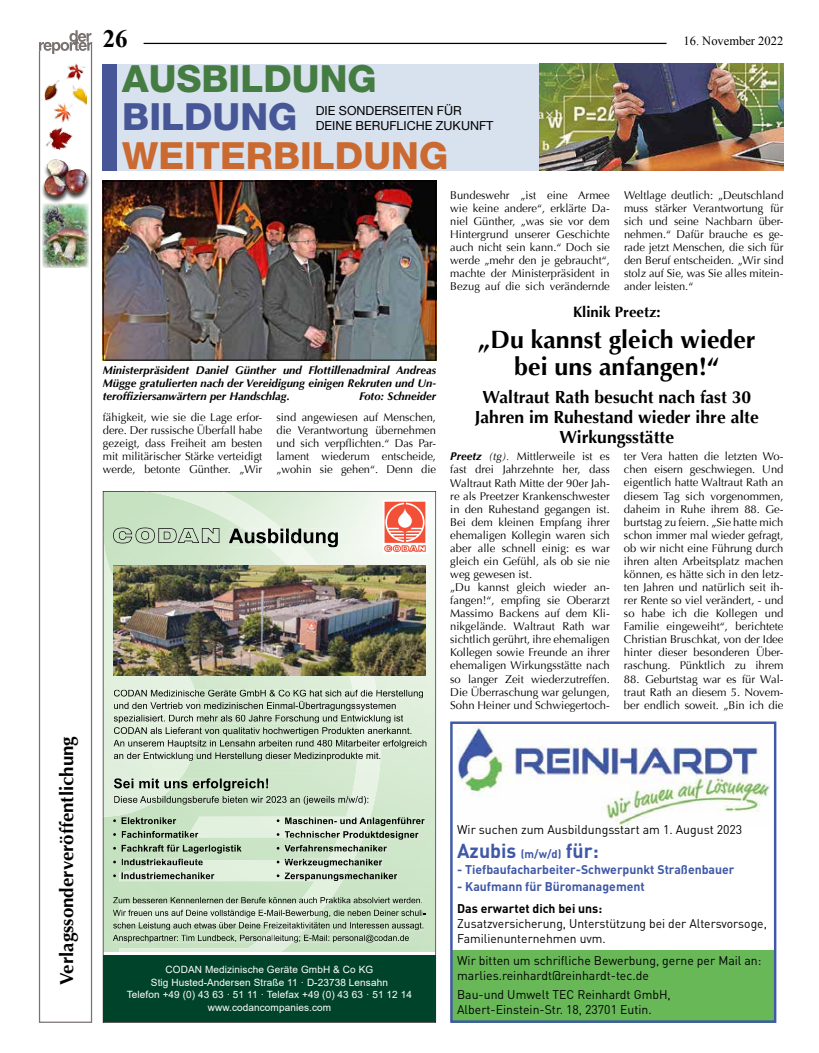
<style>
.page{position:relative;width:819px;height:1053px;background:#fff}
.page>*{position:absolute;margin:0;border:0;box-sizing:border-box;transform-origin:0 0}
.t1{font:800 37.5px/38.8px "Helvetica Neue";color:#ca6930}
.t2{font:700 25px/27.5px "Optima";color:#000;text-align:center}
.t3{font:700 25px "Times New Roman";color:#000}
.t4{font:700 20px "DIN";color:#3f58a7}
.t5{font:700 18.75px "Optima";color:#000}
.t6{font:700 17.5px/20px "Optima";color:#000;text-align:center}
.t7{font:700 15px "Optima";color:#000}
.t8{font:12.5px/15px "DIN";color:#000}
.t9{font:700 12.5px/22.1px "DIN";color:#3f58a7}
.t10{font:12.5px/15px "Helvetica Neue";color:#000}
.t11{font:12.5px "Times New Roman";color:#000}
.t12{font:11.25px/13px "Optima";color:#000;text-align:justify}
.t13{font:italic 700 11.25px/13px "Optima";color:#000;text-align:justify}
.t14{font:10px/12.5px "Arial";letter-spacing:.01em;color:#fff;text-align:center}
.s1{color:#457c42}
.s2{color:#465696}
.s3{font-weight:700;font-style:italic}
.s4{font-style:italic}
.s5{font-size:11.25px}
.s6{color:#000}
</style>
<div class="page">
<hr style="left:144px;top:43px;width:522px;height:1px;background:#000">
<div style="left:451px;top:949px;width:324px;height:73px;background:#68b858"></div>
<img style="left:457px;top:725px;width:312px;height:101px">
<div style="left:450px;top:721px;width:326px;height:301px;border:2px solid #3f58a7"></div>
<img style="left:103px;top:491px;width:333px;height:460px">
<img style="left:103px;top:529px;width:1px;height:287px">
<img style="left:144px;top:491px;width:80px;height:1px">
<svg style="left:103px;top:951px;width:333px;height:71px"></svg>
<div style="left:103px;top:955px;width:332px;height:67px;background:#00432b"></div>
<div style="left:103px;top:64px;width:680px;height:106px;background:#d8e1ee"></div>
<div style="left:103px;top:64px;width:14px;height:106px;background:#465696"></div>
<img style="left:539px;top:64px;width:244px;height:106px">
<img style="left:105px;top:183px;width:329px;height:175px">
<div style="left:103px;top:181px;width:333px;height:179px;border:1px solid #000"></div>
<svg style="left:39px;top:54px;width:53px;height:968px"></svg>
<svg style="left:39px;top:30px;width:53px;height:24px"></svg>
<img style="left:43px;top:204px;width:46px;height:63px">
<div style="left:42px;top:159px;width:49px;height:44px;background:#000;opacity:.75"></div>
<img style="left:44px;top:159px;width:43px;height:37px">
<img style="left:44px;top:63px;width:43px;height:87px">
<p class="t5" style="left:56px;top:985px;width:250px;rotate:-90deg">Verlagssonderveröffentlichung</p>
<p class="t3" style="left:103px;top:21px;width:26px">26</p>
<p class="t11" style="left:683px;top:32px;width:101px">16. November 2022</p>
<p class="t1" style="left:122px;top:59px;width:327px"><span class="s1">AUSBILDUNG<br></span><span class="s2">BILDUNG<br></span>WEITERBILDUNG</p>
<p class="t10" style="left:316px;top:103px;width:179px">DIE SONDERSEITEN FÜR<br>DEINE BERUFLICHE ZUKUNFT</p>
<p class="t13" style="left:103px;top:363px;width:335px">Ministerpräsident Daniel Günther und Flottillenadmiral Andreas Mügge gratulierten nach der Vereidigung einigen Rekruten und Un&shy;teroffiziersanwärtern per Handschlag.</p>
<p class="t13" style="left:359px;top:389px;width:78px">Foto: Schneider</p>
<p class="t12" style="left:103px;top:411px;width:161px">fähigkeit, wie sie die Lage erfor&shy;dere. Der russische Überfall habe gezeigt, dass Freiheit am besten mit militärischer Stärke verteidigt werde, betonte Günther. „Wir</p>
<p class="t12" style="left:276px;top:411px;width:161px">sind angewiesen auf Menschen, die Verantwortung übernehmen und sich verpflichten.“ Das Par&shy;lament wiederum entscheide, „wohin sie gehen“. Denn die</p>
<p class="t12" style="left:450px;top:189px;width:161px">Bundeswehr „ist eine Armee wie keine andere“, erklärte Da&shy;niel Günther, „was sie vor dem Hintergrund unserer Geschichte auch nicht sein kann.“ Doch sie werde „mehr den je gebraucht“, machte der Ministerpräsident in Bezug auf die sich verändernde</p>
<p class="t12" style="left:624px;top:189px;width:161px">Weltlage deutlich: „Deutschland muss stärker Verantwortung für sich und seine Nachbarn über&shy;nehmen.“ Dafür brauche es ge&shy;rade jetzt Menschen, die sich für den Beruf entscheiden. „Wir sind stolz auf Sie, was Sie alles mitein&shy;ander leisten.“</p>
<p class="t7" style="left:573px;top:303px;width:89px">Klinik Preetz:</p>
<p class="t2" style="left:478px;top:326px;width:279px">„Du kannst gleich wieder bei uns anfangen!“</p>
<p class="t6" style="left:475px;top:387px;width:285px">Waltraut Rath besucht nach fast 30<br>Jahren im Ruhestand wieder ihre alte<br>Wirkungsstätte</p>
<p class="t12" style="left:450px;top:450px;width:161px;text-align:left"><span class="s3">Preetz</span> <span class="s4">(tg).</span> Mittlerweile ist es fast drei Jahrzehnte her, dass<br>Waltraut Rath Mitte der 90er Jah&shy;re als Preetzer Krankenschwester in den Ruhestand gegangen ist.<br>Bei dem kleinen Empfang ihrer ehemaligen Kollegin waren sich aber alle schnell einig: es war gleich ein Gefühl, als ob sie nie weg gewesen ist.<br>„Du kannst gleich wieder an&shy;fangen!“, empfing sie Oberarzt<br>Massimo Backens auf dem Kli&shy;nikgelände. Waltraut Rath war sichtlich gerührt, ihre ehemaligen<br>Kollegen sowie Freunde an ihrer ehemaligen Wirkungsstätte nach so langer Zeit wiederzutreffen.<br>Die Überraschung war gelungen,<br>Sohn Heiner und Schwiegertoch-</p>
<p class="t12" style="left:624px;top:450px;width:161px">ter Vera hatten die letzten Wo&shy;chen eisern geschwiegen. Und eigentlich hatte Waltraut Rath an diesem Tag sich vorgenommen, daheim in Ruhe ihrem 88. Ge&shy;burtstag zu feiern. „Sie hatte mich schon immer mal wieder gefragt, ob wir nicht eine Führung durch ihren alten Arbeitsplatz machen können, es hätte sich in den letz&shy;ten Jahren und natürlich seit ih&shy;rer Rente so viel verändert, - und so habe ich die Kollegen und Familie eingeweiht“, berichtete Christian Bruschkat, von der Idee hinter dieser besonderen Über&shy;raschung. Pünktlich zu ihrem</p>
<p class="t12" style="left:624px;top:672px;width:161px">88. Geburtstag war es für Wal&shy;traut Rath an diesem 5. Novem&shy;ber endlich soweit. „Bin ich die</p>
<p class="t14" style="left:127px;top:963px;width:286px">CODAN Medizinische Geräte GmbH &amp; Co KG<br>Stig Husted-Andersen Straße 11 · D-23738 Lensahn<br>Telefon +49 (0) 43 63 · 51 11 · Telefax +49 (0) 43 63 · 51 12 14 www.codancompanies.com</p>
<p class="t8" style="left:457px;top:821px;width:287px">Wir suchen zum Ausbildungsstart am 1. August 2023</p>
<p class="t4" style="left:457px;top:837px;width:143px">Azubis <span class="s5">(m/w/d)</span> für:</p>
<p class="t9" style="left:457px;top:858px;width:279px">- Tiefbaufacharbeiter-Schwerpunkt Straßenbauer</p>
<p class="t9" style="left:457px;top:875px;width:189px">- Kaufmann für Büromanagement<br><span class="s6">Das erwartet dich bei uns:</span></p>
<p class="t8" style="left:457px;top:915px;width:311px">Zusatzversicherung, Unterstützung bei der Altersvorsoge,<br>Familienunternehmen uvm.</p>
<p class="t8" style="left:457px;top:953px;width:306px">Wir bitten um schrifliche Bewerbung, gerne per Mail an: marlies.reinhardt@reinhardt-tec.de</p>
<p class="t8" style="left:457px;top:986px;width:215px">Bau-und Umwelt TEC Reinhardt GmbH,<br>Albert-Einstein-Str. 18, 23701 Eutin.</p>
</div>
